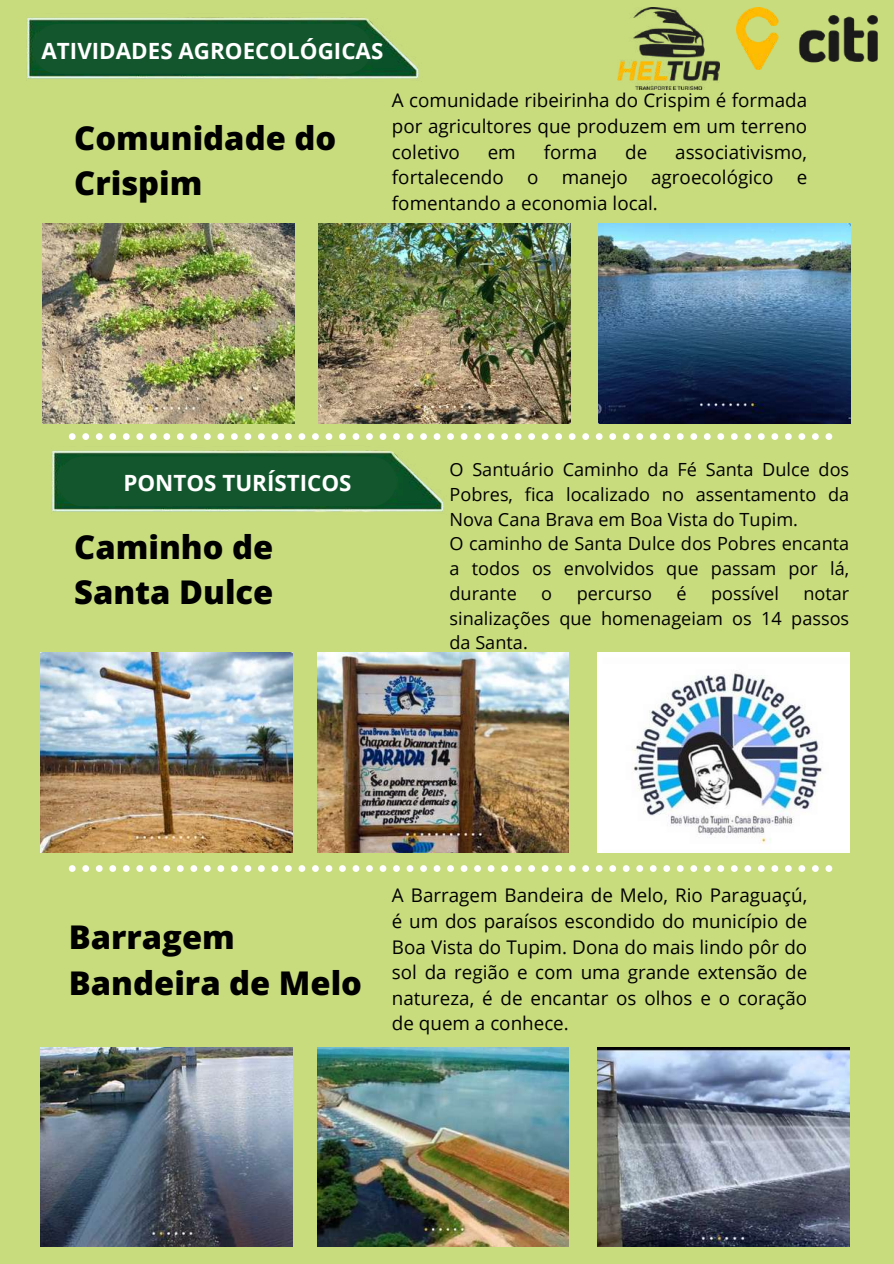
<style>
.page{position:relative;width:894px;height:1264px;background:#fff}
.page>*{position:absolute;margin:0;border:0;box-sizing:border-box;transform-origin:0 0}
.t1{font:800 32.7px/45px "Open Sans";color:#000}
.t2{font:700 22.35px "Open Sans";color:#fff}
.t3{font:18.75px/25.7px "Open Sans";color:#000;text-align:justify}
.t4{font:18.15px/24.6px "Open Sans";color:#000}
</style>
<div class="page">
<div style="left:0;top:0;width:893px;height:1263px;background:#c8dc7e"></div>
<img style="left:27px;top:17px;width:392px;height:62px">
<div style="left:33px;top:24px;width:338px;height:50px;background:#13562e"></div>
<svg style="left:474px;top:433px;width:358px;height:7px"></svg>
<img style="left:317px;top:653px;width:251px;height:199px">
<img style="left:597px;top:653px;width:251px;height:199px">
<img style="left:41px;top:653px;width:251px;height:199px">
<img style="left:317px;top:1047px;width:251px;height:199px">
<img style="left:597px;top:1047px;width:251px;height:199px">
<img style="left:41px;top:1047px;width:251px;height:199px">
<svg style="left:69px;top:865px;width:763px;height:6px"></svg>
<img style="left:736px;top:8px;width:141px;height:62px">
<img style="left:617px;top:8px;width:101px;height:82px">
<img style="left:319px;top:224px;width:251px;height:199px">
<img style="left:598px;top:224px;width:252px;height:199px">
<img style="left:43px;top:224px;width:251px;height:199px">
<img style="left:52px;top:433px;width:416px;height:79px">
<div style="left:58px;top:456px;width:338px;height:50px;background:#13562e"></div>
<p class="t2" style="left:42px;top:35px;width:343px">ATIVIDADES AGROECOLÓGICAS</p>
<h1 class="t1" style="left:74px;top:114px;width:263px">Comunidade do<br>Crispim</h1>
<p class="t3" style="left:392px;top:87px;width:416px">A comunidade ribeirinha do Crispim é formada por agricultores que produzem em um terreno coletivo</p>
<p class="t3" style="left:487px;top:138px;width:30px">em</p>
<p class="t3" style="left:543px;top:138px;width:55px">forma</p>
<p class="t3" style="left:625px;top:138px;width:24px">de</p>
<p class="t3" style="left:392px;top:138px;width:416px;text-indent:283px">associativismo, fortalecendo o manejo agroecológico e fomentando a economia local.</p>
<p class="t2" style="left:123px;top:467px;width:229px">PONTOS TURÍSTICOS</p>
<h1 class="t1" style="left:74px;top:523px;width:201px">Caminho de<br>Santa Dulce</h1>
<p class="t4" style="left:449px;top:457px;width:401px">O Santuário Caminho da Fé Santa Dulce dos Pobres, fica localizado no assentamento da Nova Cana Brava em Boa Vista do Tupim.<br>O caminho de Santa Dulce dos Pobres encanta a todos os envolvidos que passam por lá, durante</p>
<p class="t4" style="left:541px;top:580px;width:12px">o</p>
<p class="t4" style="left:576px;top:580px;width:77px">percurso</p>
<p class="t4" style="left:676px;top:580px;width:12px">é</p>
<p class="t4" style="left:711px;top:580px;width:69px">possível</p>
<p class="t4" style="left:449px;top:580px;width:401px;text-align:justify;text-indent:354px">notar sinalizações que homenageiam os 14 passos da Santa.</p>
<h1 class="t1" style="left:69px;top:914px;width:295px">Barragem<br>Bandeira de Melo</h1>
<p class="t3" style="left:392px;top:882px;width:416px">A Barragem Bandeira de Melo, Rio Paraguaçú, é um dos paraísos escondido do município de Boa Vista do Tupim. Dona do mais lindo pôr do sol da região e com uma grande extensão de natureza, é de encantar os olhos e o coração de quem a conhece.</p>
</div>
